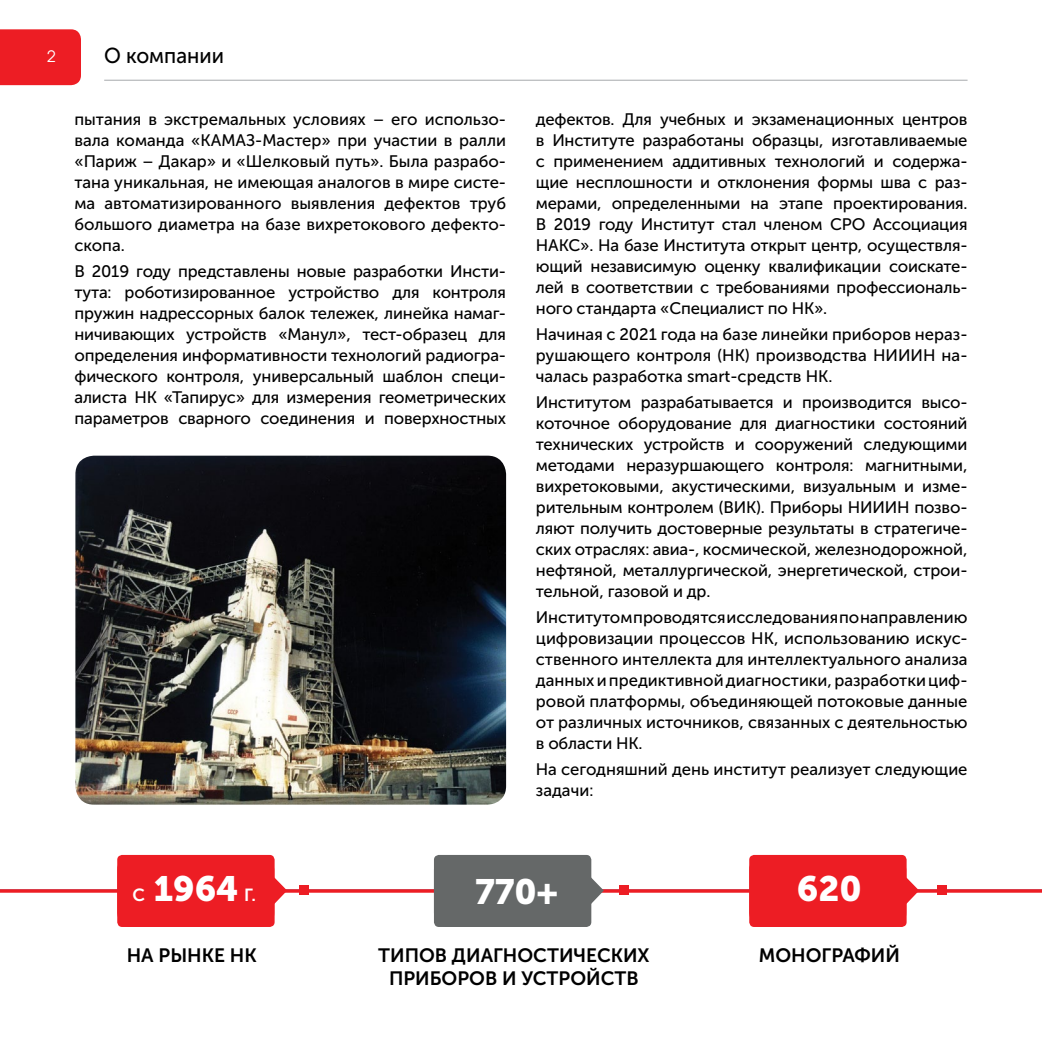
<style>
.page{position:relative;width:1042px;height:1042px;background:#fff}
.page>*{position:absolute;margin:0;border:0;box-sizing:border-box;transform-origin:0 0}
.t1{font:35px "Museo Sans Cyrl 900";color:#fff}
.t2{font:21.7px "Museo Sans Cyrl 500";color:#000;scale:.95 1}
.t3{font:19.25px/23.1px "Museo Sans Cyrl 700";color:#000}
.t4{font:16.62px/21px "Museo Sans Cyrl 500";letter-spacing:-.01em;color:#000;text-align:justify}
.t5{font:15.75px "AG Avalanche C";color:#fff}
.s1{font-family:"Museo Sans Cyrl 700";font-size:17.5px}
</style>
<div class="page">
<hr style="left:104px;top:80px;width:863px;height:1px;background:#a7a9ac">
<div style="left:0;top:29px;width:81px;height:56px;background:#ed1d24"></div>
<hr style="left:0;top:889px;width:1042px;height:3px;background:#ed1d24">
<div style="left:937px;top:886px;width:9px;height:9px;background:#ed1d24"></div>
<div style="left:619px;top:886px;width:10px;height:9px;background:#ed1d24"></div>
<div style="left:300px;top:886px;width:9px;height:9px;background:#ed1d24"></div>
<svg style="left:117px;top:855px;width:170px;height:72px"></svg>
<div style="left:117px;top:855px;width:158px;height:72px;background:#ed1d24;border-radius:5px"></div>
<svg style="left:749px;top:855px;width:170px;height:72px"></svg>
<div style="left:749px;top:855px;width:157px;height:72px;background:#ed1d24;border-radius:5px"></div>
<svg style="left:434px;top:855px;width:170px;height:72px"></svg>
<div style="left:434px;top:855px;width:157px;height:72px;background:#656868;border-radius:5px"></div>
<img style="left:75px;top:456px;width:431px;height:348px">
<p class="t5" style="left:47px;top:46px;width:10px">2</p>
<p class="t2" style="left:104px;top:44px;width:128px">О компании</p>
<p class="t4" style="left:74px;top:109px;width:433px">пытания в экстремальных условиях – его использо&shy;вала команда «КАМАЗ-Мастер» при участии в ралли «Париж – Дакар» и «Шелковый путь». Была разрабо&shy;тана уникальная, не имеющая аналогов в мире систе&shy;ма автоматизированного выявления дефектов труб большого диаметра на базе вихретокового дефекто&shy;скопа.</p>
<p class="t4" style="left:74px;top:261px;width:433px">В 2019 году представлены новые разработки Инсти&shy;тута: роботизированное устройство для контроля пружин надрессорных балок тележек, линейка намаг&shy;ничивающих устройств «Манул», тест-образец для определения информативности технологий радиогра&shy;фического контроля, универсальный шаблон специ&shy;алиста НК «Тапирус» для измерения геометрических параметров сварного соединения и поверхностных</p>
<p class="t4" style="left:536px;top:109px;width:433px">дефектов. Для учебных и экзаменационных центров в Институте разработаны образцы, изготавливаемые с применением аддитивных технологий и содержа&shy;щие несплошности и отклонения формы шва с раз&shy;мерами, определенными на этапе проектирования.<br>В 2019 году Институт стал членом СРО Ассоциация НАКС». На базе Института открыт центр, осуществля&shy;ющий независимую оценку квалификации соискате&shy;лей в соответствии с требованиями профессиональ&shy;ного стандарта «Специалист по НК».</p>
<p class="t4" style="left:536px;top:324px;width:433px">Начиная с 2021 года на базе линейки приборов нераз&shy;рушающего контроля (НК) производства НИИИН на&shy;чалась разработка smart-средств НК.</p>
<p class="t4" style="left:536px;top:392px;width:433px">Институтом разрабатывается и производится высо&shy;коточное оборудование для диагностики состояний технических устройств и сооружений следующими методами неразуршающего контроля: магнитными, вихретоковыми, акустическими, визуальным и изме&shy;рительным контролем (ВИК). Приборы НИИИН позво&shy;ляют получить достоверные результаты в стратегиче&shy;ских отраслях: авиа-, космической, железнодорожной, нефтяной, металлургической, энергетической, строи&shy;тельной, газовой и др.</p>
<p class="t4" style="left:536px;top:607px;width:433px">Институтом проводятся исследования по направлению цифровизации процессов НК, использованию искус&shy;ственного интеллекта для интеллектуального анализа данных и предиктивной диагностики, разработки циф&shy;ровой платформы, объединяющей потоковые данные от различных источников, связанных с деятельностью в области НК.</p>
<p class="t4" style="left:536px;top:759px;width:433px">На сегодняшний день институт реализует следующие задачи:</p>
<p class="t1" style="left:133px;top:869px;width:125px"><span class="s1">с</span> 1964 <span class="s1">г.</span></p>
<p class="t1" style="left:475px;top:871px;width:84px">770+</p>
<p class="t1" style="left:797px;top:869px;width:66px">620</p>
<p class="t3" style="left:127px;top:943px;width:117px">на рынке НК</p>
<p class="t3" style="left:389px;top:943px;width:262px;text-indent:-11px">ТИПОВ ДИАГНОСТИЧЕСКИХ приборов и устройств</p>
<p class="t3" style="left:759px;top:943px;width:142px">монографи й</p>
</div>
